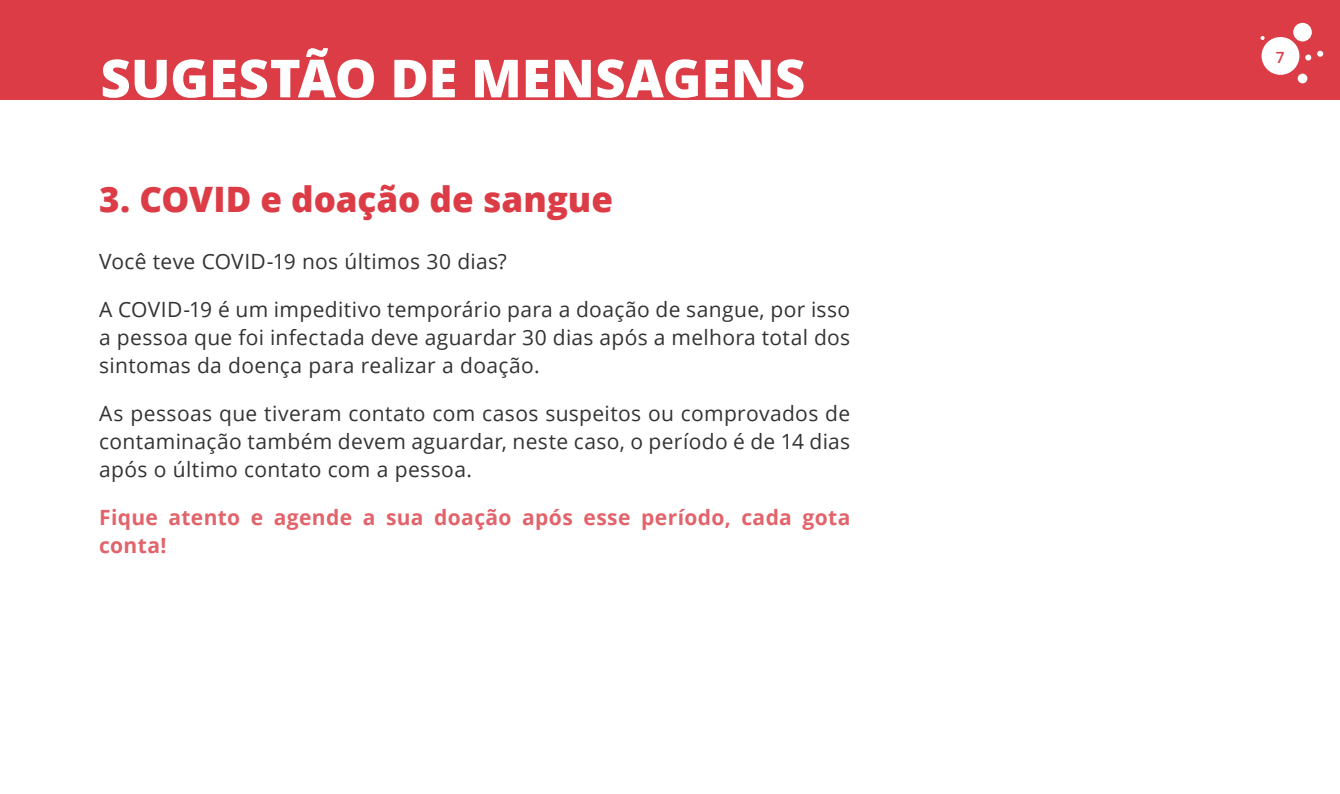
<style>
.page{position:relative;width:1340px;height:794px;background:#fff}
.page>*{position:absolute;margin:0;border:0;box-sizing:border-box;transform-origin:0 0}
.t1{font:800 52.5px "Open Sans";color:#fff}
.t2{font:800 35px "Open Sans";color:#dc3c46}
.t3{font:21px/28px "Open Sans";letter-spacing:.015em;color:#333;text-align:justify}
.t4{font:700 21px/28px "Open Sans";letter-spacing:.015em;color:#e3636b}
.t5{font:600 15.4px "Open Sans";color:#dc3c46}
</style>
<div class="page">
<div style="left:0;top:0;width:1339px;height:99px;background:#dc3c46"></div>
<div style="left:1261px;top:37px;width:38px;height:38px;background:#fff;border-radius:50%"></div>
<div style="left:1293px;top:23px;width:18px;height:18px;background:#fff;border-radius:50%"></div>
<div style="left:1297px;top:74px;width:10px;height:9px;background:#fff;border-radius:50%"></div>
<svg style="left:1317px;top:51px;width:6px;height:6px"></svg>
<svg style="left:1305px;top:55px;width:6px;height:6px"></svg>
<svg style="left:1260px;top:36px;width:4px;height:4px"></svg>
<h1 class="t1" style="left:100px;top:38px;width:706px">SUGESTÃO DE MENSAGENS</h1>
<h2 class="t2" style="left:99px;top:172px;width:515px">3. COVID e doação de sangue</h2>
<p class="t3" style="left:99px;top:247px;width:409px">Você teve COVID-19 nos últimos 30 dias?</p>
<p class="t3" style="left:99px;top:295px;width:752px">A COVID-19 é um impeditivo temporário para a doação de sangue, por isso a pessoa que foi infectada deve aguardar 30 dias após a melhora total dos sintomas da doença para realizar a doação.</p>
<p class="t3" style="left:99px;top:399px;width:752px">As pessoas que tiveram contato com casos suspeitos ou comprovados de contaminação também devem aguardar, neste caso, o período é de 14 dias após o último contato com a pessoa.</p>
<p class="t4" style="left:99px;top:503px;width:752px">Fique atento e agende a sua doação após esse período, cada gota conta!</p>
<p class="t5" style="left:1275px;top:46px;width:10px">7</p>
</div>
